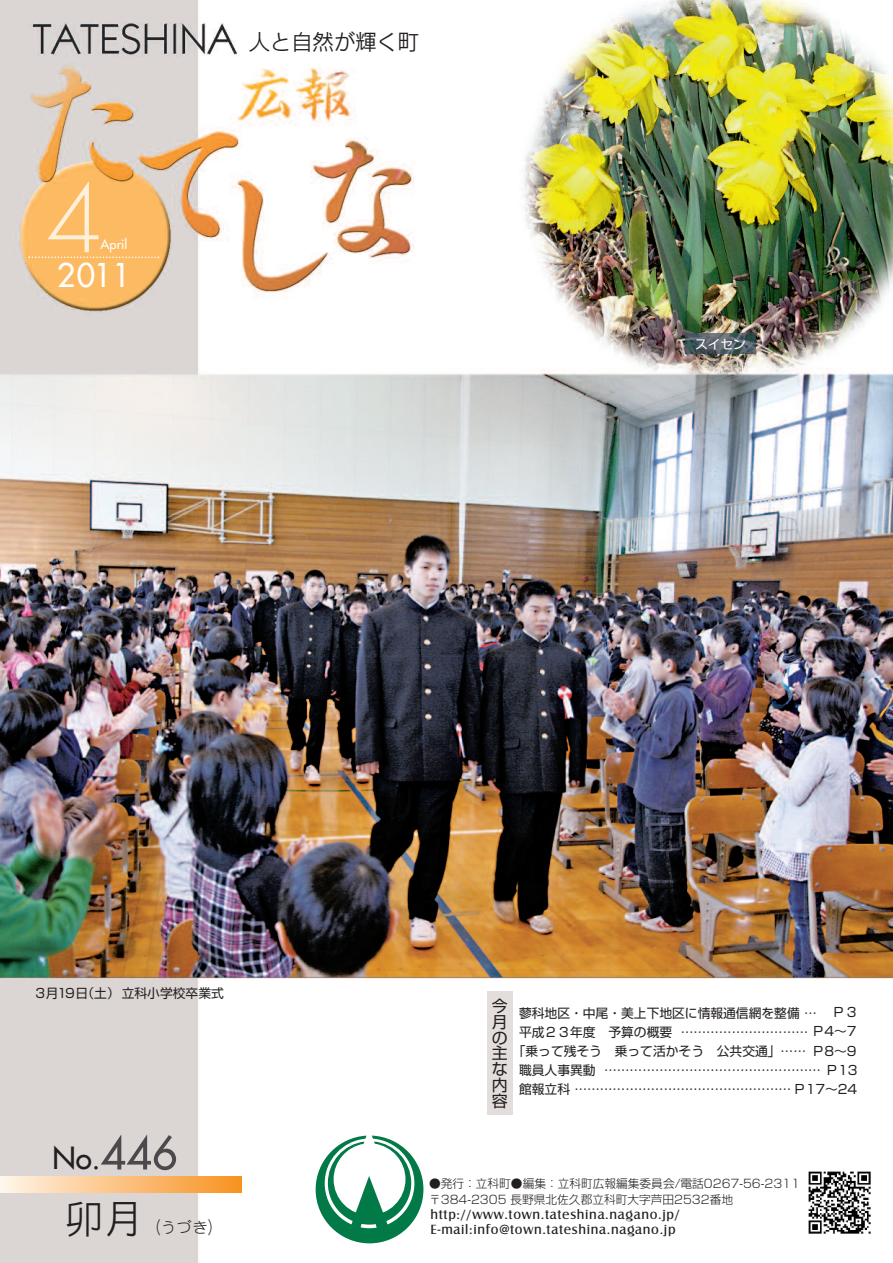
<style>
.page{position:relative;width:893px;height:1263px;background:#fff}
.page>*{position:absolute;margin:0;border:0;box-sizing:border-box;transform-origin:0 0}
.t1{font:40.35px "DF Gothic P Std W3";color:#231f20}
.t2{font:31.95px "Futura";color:#fff}
.t3{font:29.7px "Futura";color:#231f20}
.t4{font:21.3px "New Rodin CID M";color:#231f20}
.t5{font:15.9px/15.8px "Shin Go Pro";color:#231f20;text-align:justify}
.t6{font:15.9px "DF Gothic P Std W3";color:#231f20}
.t7{font:13.8px/15.5px "Castle EF";letter-spacing:.05em;color:#231f20}
.t8{font:12.75px/19.2px "Shin Go Pro";color:#231f20}
.t9{font:12.75px "Futura";color:#fff}
.t10{font:12.75px "Shin Go Pro";color:#fff}
.t11{font:300 11.7px/15.5px "Shin Go Pro";color:#231f20}
</style>
<div class="page">
<img style="left:0;top:0;width:893px;height:1263px">
<div style="left:0;top:1176px;width:241px;height:17px;background:linear-gradient(to right,#fff5e9,#f89220)"></div>
<img style="left:101px;top:1134px;width:75px;height:36px">
<svg style="left:316px;top:1135px;width:107px;height:108px"></svg>
<img style="left:48px;top:182px;width:51px;height:70px">
<svg style="left:28px;top:256px;width:131px;height:2px"></svg>
<img style="left:801px;top:1164px;width:76px;height:76px">
<div style="left:487px;top:991px;width:25px;height:124px;background:#e3dedc"></div>
<img style="left:686px;top:333px;width:69px;height:21px">
<p class="t9" style="left:101px;top:238px;width:28px">April</p>
<p class="t2" style="left:57px;top:259px;width:76px">2011</p>
<p class="t4" style="left:249px;top:29px;width:172px">人と自然が輝く町</p>
<p class="t10" style="left:695px;top:333px;width:53px">スイセン</p>
<p class="t8" style="left:35px;top:982px;width:190px">3月19日（土）立科小学校卒業式</p>
<p class="t3" style="left:52px;top:1144px;width:50px">No.</p>
<p class="t1" style="left:64px;top:1196px;width:82px">卯月</p>
<p class="t6" style="left:144px;top:1218px;width:81px">（うづき）</p>
<p class="t5" style="left:492px;top:996px;width:17px">今月の主な内容</p>
<p class="t8" style="left:519px;top:1001px;width:340px">蓼科地区・中尾・美上下地区に情報通信網を整備 …<br>平成２３年度 予算の概要 ………………………… Ｐ4～7｢乗って残そう 乗って活かそう 公共交通」…… Ｐ8～9職員人事異動 …………………………………………… Ｐ13館報立科 ……………………………………………Ｐ17～24</p>
<p class="t8" style="left:832px;top:1001px;width:26px">Ｐ3</p>
<p class="t11" style="left:429px;top:1174px;width:372px">●発行：立科町●編集：立科町広報編集委員会/電話0267-56-2311〒384-2305 長野県北佐久郡立科町大字芦田2532番地</p>
<p class="t7" style="left:430px;top:1206px;width:251px">http://www.town.tateshina.nagano.jp/<br>E-mail:info@town.tateshina.nagano.jp</p>
</div>
